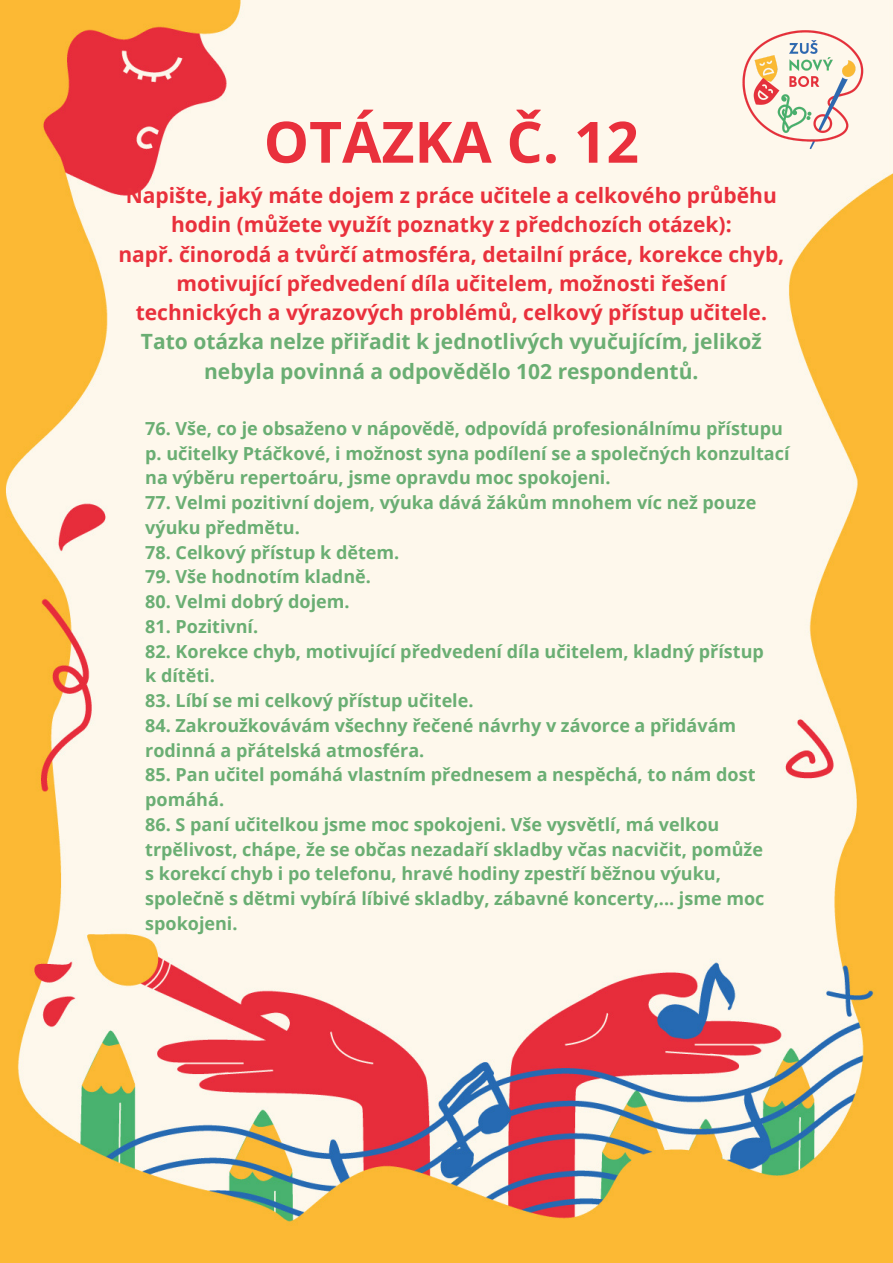
<style>
.page{position:relative;width:893px;height:1263px;background:#fff}
.page>*{position:absolute;margin:0;border:0;box-sizing:border-box;transform-origin:0 0}
.t1{font:700 57px "Open Sans";color:#e9303c}
.t2{font:700 21px/29.2px "Open Sans";color:#e9303c;text-align:center}
.t3{font:700 21px/29.2px "Open Sans";color:#6aae73;text-align:center}
.t4{font:700 18px/24.8px "Open Sans";color:#6aae73}
</style>
<div class="page">
<img style="left:0;top:0;width:893px;height:1263px">
<img style="left:741px;top:29px;width:126px;height:121px">
<p class="t1" style="left:264px;top:102px;width:377px">OTÁZKA Č. 12</p>
<p class="t2" style="left:126px;top:180px;width:652px">Napište, jaký máte dojem z práce učitele a celkového průběhu hodin (můžete využít poznatky z předchozích otázek):</p>
<p class="t2" style="left:118px;top:239px;width:667px">např. činorodá a tvůrčí atmosféra, detailní práce, korekce chyb, motivující předvedení díla učitelem, možnosti řešení technických a výrazových problémů, celkový přístup učitele.</p>
<p class="t3" style="left:141px;top:327px;width:622px">Tato otázka nelze přiřadit k jednotlivých vyučujícím, jelikož nebyla povinná a odpovědělo 102 respondentů.</p>
<p class="t4" style="left:145px;top:415px;width:646px">76. Vše, co je obsaženo v nápovědě, odpovídá profesionálnímu přístupu p. učitelky Ptáčkové, i možnost syna podílení se a společných konzultací na výběru repertoáru, jsme opravdu moc spokojeni.</p>
<p class="t4" style="left:145px;top:490px;width:612px">77. Velmi pozitivní dojem, výuka dává žákům mnohem víc než pouze výuku předmětu.</p>
<p class="t4" style="left:145px;top:539px;width:255px">78. Celkový přístup k dětem.</p>
<p class="t4" style="left:145px;top:564px;width:227px">79. Vše hodnotím kladně.</p>
<p class="t4" style="left:145px;top:589px;width:206px">80. Velmi dobrý dojem.</p>
<p class="t4" style="left:145px;top:613px;width:114px">81. Pozitivní.</p>
<p class="t4" style="left:145px;top:638px;width:620px">82. Korekce chyb, motivující předvedení díla učitelem, kladný přístup</p>
<p class="t4" style="left:145px;top:663px;width:71px">k dítěti.</p>
<p class="t4" style="left:145px;top:688px;width:330px">83. Líbí se mi celkový přístup učitele.</p>
<p class="t4" style="left:145px;top:712px;width:592px">84. Zakroužkovávám všechny řečené návrhy v závorce a přidávám rodinná a přátelská atmosféra.</p>
<p class="t4" style="left:145px;top:762px;width:612px">85. Pan učitel pomáhá vlastním přednesem a nespěchá, to nám dost pomáhá.</p>
<p class="t4" style="left:145px;top:811px;width:619px">86. S paní učitelkou jsme moc spokojeni. Vše vysvětlí, má velkou trpělivost, chápe, že se občas nezadaří skladby včas nacvičit, pomůže</p>
<p class="t4" style="left:145px;top:861px;width:620px">s korekcí chyb i po telefonu, hravé hodiny zpestří běžnou výuku, společně s dětmi vybírá líbivé skladby, zábavné koncerty,... jsme moc spokojeni.</p>
</div>
